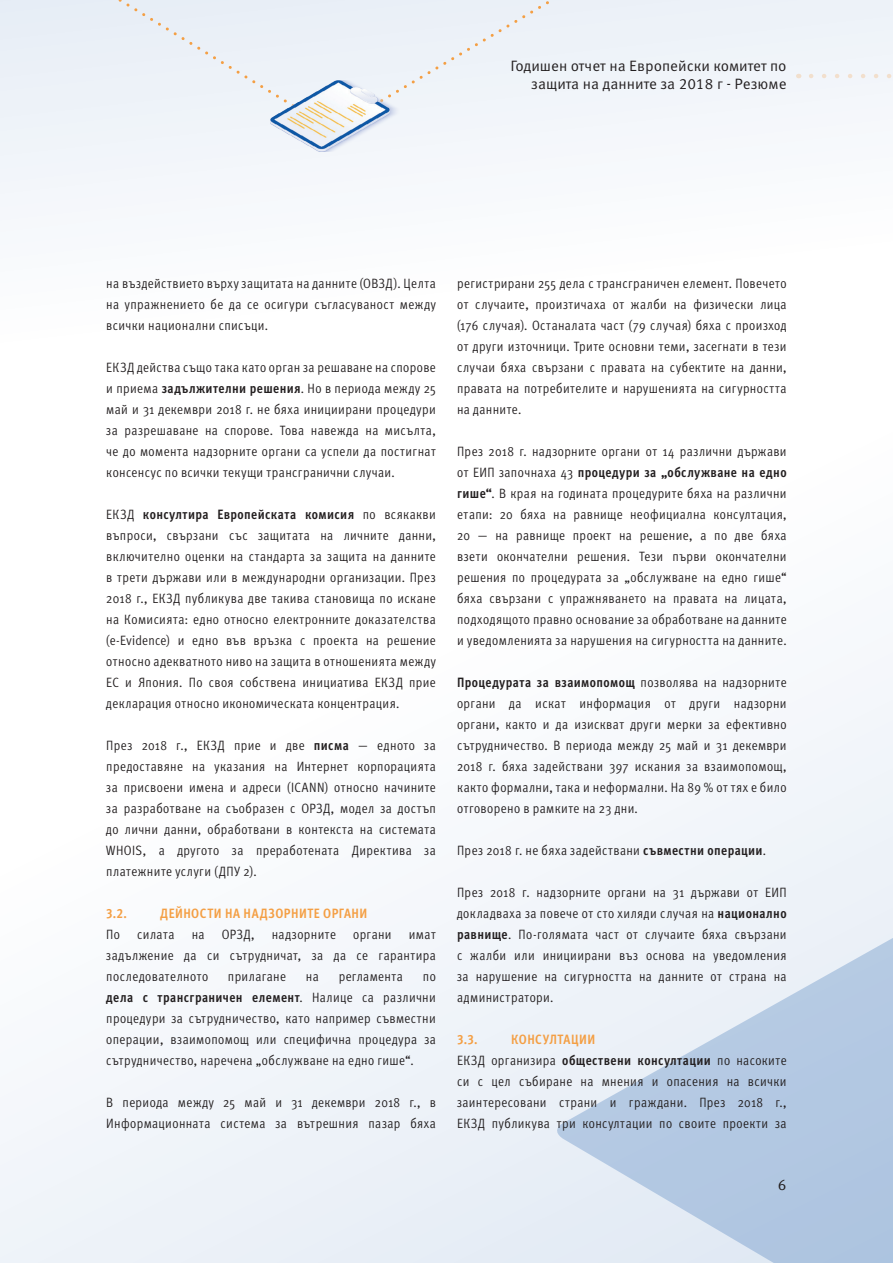
<style>
.page{position:relative;width:893px;height:1263px;background:#fff}
.page>*{position:absolute;margin:0;border:0;box-sizing:border-box;transform-origin:0 0}
.t1{font:15px/18px "Meta Correspondence Pro";color:#231f20;text-align:right}
.t2{font:13.5px/21px "Meta Pro Cond Norm";letter-spacing:.03em;color:#231f20;text-align:justify}
.t3{font:700 condensed 13.5px "Meta Pro";letter-spacing:.03em;color:#231f20}
.t4{font:700 condensed 13.5px "Meta Pro";letter-spacing:.04em;color:#f49f44}
.s1{font-family:"Meta Pro";font-weight:700;font-stretch:condensed}
.s2{font-family:"Meta Pro Cond Norm";font-weight:400;font-stretch:normal}
</style>
<div class="page">
<div style="left:0;top:0;width:893px;height:207px;background:#f4f7fb"></div>
<svg style="left:0;top:676px;width:893px;height:587px;fill:#f5f7fb"></svg>
<svg style="left:556px;top:854px;width:337px;height:409px;background:#d1dded"></svg>
<svg style="left:811px;top:74px;width:82px;height:4px"></svg>
<div style="left:333px;top:0;width:361px;height:132px;background:#eef3f9"></div>
<div style="left:61px;top:0;width:272px;height:131px;background:#ecf1f8"></div>
<img style="left:270px;top:80px;width:131px;height:72px">
<p class="t1" style="left:510px;top:56px;width:278px">Годишен отчет на Европейски комитет по защита на данните за 2018 г - Резюме</p>
<p class="t2" style="left:106px;top:272px;width:331px">на въздействието върху защитата на данните (ОВЗД). Целта на упражнението бе да се осигури съгласуваност между всички национални списъци.</p>
<p class="t2" style="left:106px;top:356px;width:331px">ЕКЗД действа също така като орган за решаване на спорове и приема <span class="s1">задължителни решения</span>. Но в периода между 25 май и 31 декември 2018 г. не бяха инициирани процедури за разрешаване на спорове. Това навежда на мисълта, че до момента надзорните органи са успели да постигнат консенсус по всички текущи трансгранични случаи.</p>
<p class="t3" style="left:106px;top:504px;width:331px"><span class="s2">ЕКЗД</span> консултира Европейската комисия <span class="s2">по всякакви</span></p>
<p class="t2" style="left:106px;top:524px;width:331px">въпроси, свързани със защитата на личните данни, включително оценки на стандарта за защита на данните в трети държави или в международни организации. През 2018 г., ЕКЗД публикува две такива становища по искане на Комисията: едно относно електронните доказателства (e-Evidence) и едно във връзка с проекта на решение относно адекватното ниво на защита в отношенията между ЕС и Япония. По своя собствена инициатива ЕКЗД прие декларация относно икономическата концентрация.</p>
<p class="t2" style="left:106px;top:734px;width:331px">През 2018 г., ЕКЗД прие и две <span class="s1">писма</span> — едното за предоставяне на указания на Интернет корпорацията за присвоени имена и адреси (ICANN) относно начините за разработване на съобразен с ОРЗД, модел за достъп до лични данни, обработвани в контекста на системата WHOIS, а другото за преработената Директива за платежните услуги (ДПУ 2).</p>
<p class="t4" style="left:106px;top:903px;width:22px">3.2.</p>
<p class="t4" style="left:160px;top:903px;width:209px">ДЕЙНОСТИ НА НАДЗОРНИТЕ ОРГАНИ</p>
<p class="t2" style="left:106px;top:923px;width:15px">По</p>
<p class="t2" style="left:137px;top:923px;width:39px">силата</p>
<p class="t2" style="left:192px;top:923px;width:14px">на</p>
<p class="t2" style="left:222px;top:923px;width:34px">ОРЗД,</p>
<p class="t2" style="left:272px;top:923px;width:66px">надзорните</p>
<p class="t2" style="left:353px;top:923px;width:40px">органи</p>
<p class="t2" style="left:106px;top:923px;width:331px;text-indent:303px">имат задължение да си сътрудничат, за да се гарантира последователното</p>
<p class="t2" style="left:228px;top:965px;width:60px">прилагане</p>
<p class="t2" style="left:306px;top:965px;width:14px">на</p>
<p class="t2" style="left:339px;top:965px;width:66px">регламента</p>
<p class="t2" style="left:423px;top:965px;width:14px">по</p>
<p class="t3" style="left:106px;top:987px;width:331px">дела с трансграничен елемент<span class="s2">. Налице са различни</span></p>
<p class="t2" style="left:106px;top:1007px;width:331px">процедури за сътрудничество, като например съвместни операции, взаимопомощ или специфична процедура за сътрудничество, наречена „обслужване на едно гише“.</p>
<p class="t2" style="left:106px;top:1091px;width:331px">В периода между 25 май и 31 декември 2018 г., в<br>Информационната система за вътрешния пазар бяха</p>
<p class="t2" style="left:457px;top:272px;width:331px">регистрирани 255 дела с трансграничен елемент. Повечето от случаите, произтичаха от жалби на физически лица (176 случая). Останалата част (79 случая) бяха с произход от други източници. Трите основни теми, засегнати в тези случаи бяха свързани с правата на субектите на данни, правата на потребителите и нарушенията на сигурността на данните.</p>
<p class="t2" style="left:457px;top:440px;width:331px">През 2018 г. надзорните органи от 14 различни държави</p>
<p class="t3" style="left:457px;top:462px;width:331px"><span class="s2">от ЕИП започнаха 43</span> процедури за „обслужване на едно</p>
<p class="t2" style="left:457px;top:482px;width:331px"><span class="s1">гише“</span>. В края на годината процедурите бяха на различни етапи: 20 бяха на равнище неофициална консултация, 20 — на равнище проект на решение, а по две бяха взети окончателни решения. Тези първи окончателни решения по процедурата за „обслужване на едно гише“ бяха свързани с упражняването на правата на лицата, подходящото правно основание за обработване на данните и уведомленията за нарушения на сигурността на данните.</p>
<p class="t3" style="left:457px;top:672px;width:331px">Процедурата за взаимопомощ <span class="s2">позволява на надзорните</span></p>
<p class="t2" style="left:457px;top:692px;width:331px">органи да искат информация от други надзорни органи, както и да изискват други мерки за ефективно сътрудничество. В периода между 25 май и 31 декември 2018 г. бяха задействани 397 искания за взаимопомощ, както формални, така и неформални. На 89 % от тях е било отговорено в рамките на 23 дни.</p>
<p class="t2" style="left:457px;top:839px;width:310px">През 2018 г. не бяха задействани <span class="s1">съвместни операции</span>.</p>
<p class="t2" style="left:457px;top:881px;width:331px">През 2018 г. надзорните органи на 31 държави от ЕИП докладваха за повече от сто хиляди случая на <span class="s1">национално равнище</span>. По-голямата част от случаите бяха свързани с жалби или инициирани въз основа на уведомления за нарушение на сигурността на данните от страна на администратори.</p>
<p class="t4" style="left:457px;top:1029px;width:22px">3.3.</p>
<p class="t4" style="left:511px;top:1029px;width:85px">КОНСУЛТАЦИИ</p>
<p class="t2" style="left:457px;top:1049px;width:331px">ЕКЗД организира <span class="s1">обществени консултации</span> по насоките си с цел събиране на мнения и опасения на всички заинтересовани страни и граждани. През 2018 г., ЕКЗД публикува три консултации по своите проекти за</p>
<p class="t1" style="left:778px;top:1175px;width:10px">6</p>
</div>
